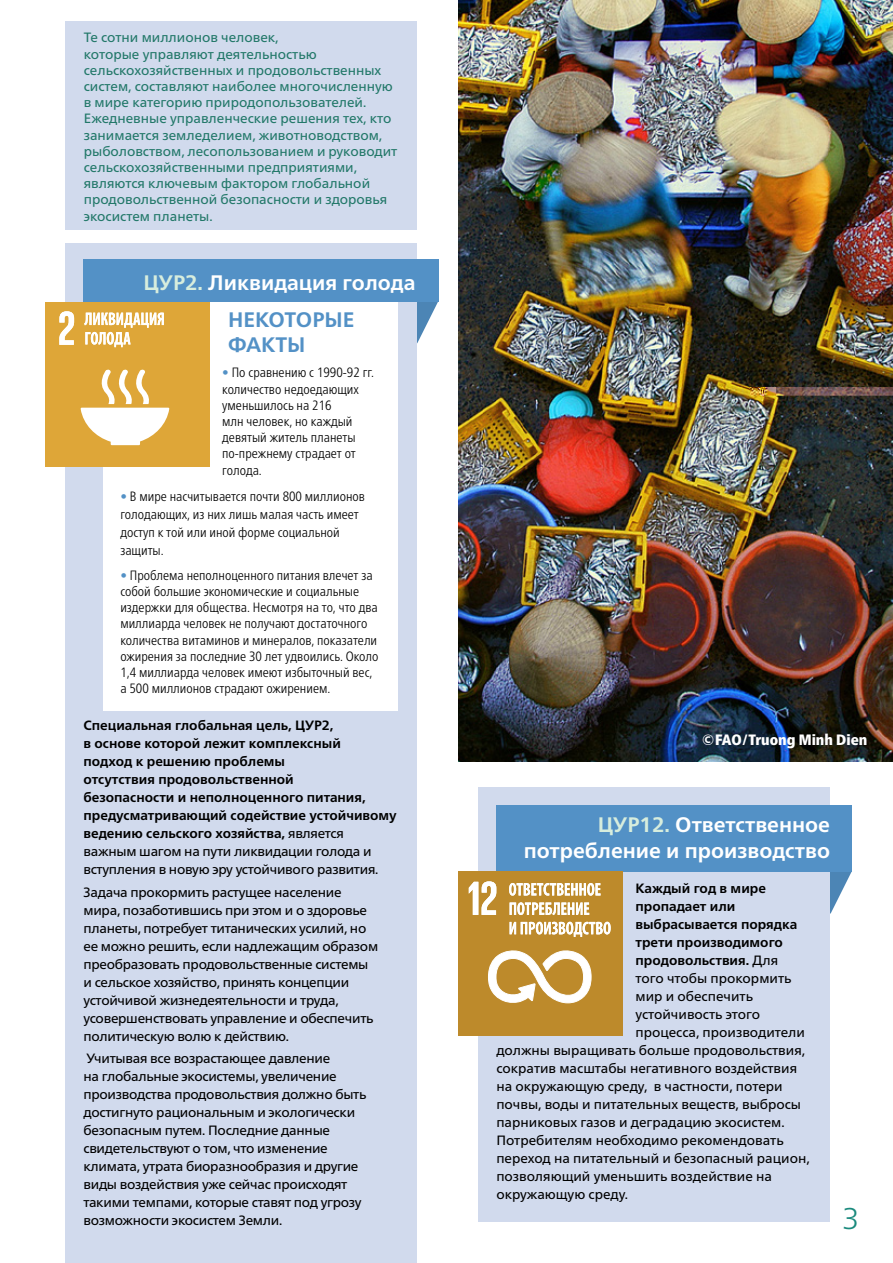
<style>
.page{position:relative;width:893px;height:1263px;background:#fff}
.page>*{position:absolute;margin:0;border:0;box-sizing:border-box;transform-origin:0 0}
.t1{font:300 30px "Frutiger Neue LTCYR";color:#1a8a7d}
.t2{font:700 21px/25.2px "Frutiger Neue LTCYR";color:#fff;text-align:right}
.t3{font:700 21px/25.2px "Frutiger Neue LTCYR";color:#5391c6}
.t4{font:900 condensed 15px "Frutiger Neue LTCYR";color:#fff}
.t5{font:13.5px/18px "Frutiger Neue LTCYR";letter-spacing:-.02em;color:#000}
.t6{font:300 condensed 13.5px/16.2px "Frutiger Neue LTCYR";color:#000}
.t7{font:13.5px/16.2px "Frutiger Neue LTCYR";color:#227869}
.t8{font:13.5px "Frutiger Neue LTCYR";color:#000}
.t9{font:700 13.5px/18px "Frutiger Neue LTCYR";color:#000}
.s1{color:#d7eddd}
.s2{color:#5391c6}
.s3{font-weight:400}
</style>
<div class="page">
<div style="left:478px;top:787px;width:352px;height:434px;background:#d1daed"></div>
<div style="left:497px;top:805px;width:355px;height:66px;background:#5391c6"></div>
<img style="left:458px;top:0;width:435px;height:761px">
<div style="left:65px;top:243px;width:352px;height:1020px;background:#d1daed"></div>
<div style="left:103px;top:260px;width:295px;height:450px;background:#fff"></div>
<div style="left:83px;top:259px;width:356px;height:43px;background:#5391c6"></div>
<div style="left:65px;top:21px;width:352px;height:208px;background:#d1daed"></div>
<div style="left:45px;top:302px;width:165px;height:164px;background:#dea638"></div>
<svg style="left:81px;top:369px;width:88px;height:76px"></svg>
<svg style="left:59px;top:311px;width:15px;height:34px"></svg>
<svg style="left:84px;top:302px;width:354px;height:45px"></svg>
<div style="left:458px;top:871px;width:165px;height:164px;background:#bd8a2b"></div>
<svg style="left:488px;top:950px;width:104px;height:54px"></svg>
<svg style="left:469px;top:881px;width:27px;height:34px"></svg>
<svg style="left:509px;top:871px;width:343px;height:44px"></svg>
<svg style="left:510px;top:922px;width:101px;height:15px"></svg>
<p class="t7" style="left:84px;top:30px;width:315px">Те сотни миллионов человек,<br>которые управляют деятельностью сельскохозяйственных и продовольственных систем, составляют наиболее многочисленную в мире категорию природопользователей.<br>Ежедневные управленческие решения тех, кто занимается земледелием, животноводством, рыболовством, лесопользованием и руководит сельскохозяйственными предприятиями, являются ключевым фактором глобальной продовольственной безопасности и здоровья экосистем планеты.</p>
<h2 class="t2" style="left:143px;top:270px;width:273px"><span class="s1">ЦУР2.</span> Ликвидация голода</h2>
<h2 class="t3" style="left:228px;top:307px;width:128px">НЕКОТОРЫЕ<br>ФАКТЫ</h2>
<p class="t6" style="left:222px;top:365px;width:153px"><span class="s2">•</span> По сравнению с 1990-92 гг. количество недоедающих уменьшилось на 216<br>млн человек, но каждый девятый житель планеты по-прежнему страдает от голода.</p>
<p class="t6" style="left:120px;top:487px;width:246px;line-height:18px"><span class="s2">•</span> В мире насчитывается почти 800 миллионов голодающих, из них лишь малая часть имеет доступ к той или иной форме социальной защиты.</p>
<p class="t6" style="left:120px;top:567px;width:260px"><span class="s2">•</span> Проблема неполноценного питания влечет за собой большие экономические и социальные издержки для общества. Несмотря на то, что два миллиарда человек не получают достаточного количества витаминов и минералов, показатели ожирения за последние 30 лет удвоились. Около 1,4 миллиарда человек имеют избыточный вес, а 500 миллионов страдают ожирением.</p>
<p class="t9" style="left:83px;top:717px;width:315px">Специальная глобальная цель, ЦУР2,<br>в основе которой лежит комплексный<br>подход к решению проблемы<br>отсутствия продовольственной<br>безопасности и неполноценного питания, предусматривающий содействие устойчивому ведению сельского хозяйства, <span class="s3">является важным шагом на пути ликвидации голода и вступления в новую эру устойчивого развития.</span></p>
<p class="t5" style="left:83px;top:883px;width:296px">Задача прокормить растущее население мира, позаботившись при этом и о здоровье планеты, потребует титанических усилий, но ее можно решить, если надлежащим образом преобразовать продовольственные системы и сельское хозяйство, принять концепции устойчивой жизнедеятельности и труда, усовершенствовать управление и обеспечить политическую волю к действию.</p>
<p class="t5" style="left:83px;top:1049px;width:284px">Учитывая все возрастающее давление<br>на глобальные экосистемы, увеличение производства продовольствия должно быть достигнуто рациональным и экологически безопасным путем. Последние данные свидетельствуют о том, что изменение климата, утрата биоразнообразия и другие виды воздействия уже сейчас происходят такими темпами, которые ставят под угрозу возможности экосистем Земли.</p>
<p class="t4" style="left:701px;top:731px;width:167px">©FAO/Truong Minh Dien</p>
<h2 class="t2" style="left:524px;top:812px;width:308px"><span class="s1">ЦУР12.</span> Ответственное потребление и производство</h2>
<p class="t9" style="left:635px;top:879px;width:132px">Каждый год в мире</p>
<p class="t9" style="left:635px;top:897px;width:101px">пропадает или</p>
<p class="t9" style="left:635px;top:915px;width:163px">выбрасывается порядка</p>
<p class="t9" style="left:635px;top:933px;width:149px">трети производимого</p>
<p class="t9" style="left:635px;top:951px;width:144px">продовольствия. <span class="s3">Для</span></p>
<p class="t8" style="left:635px;top:970px;width:157px">того чтобы прокормить</p>
<p class="t8" style="left:635px;top:988px;width:119px">мир и обеспечить</p>
<p class="t8" style="left:635px;top:1006px;width:126px">устойчивость этого</p>
<p class="t8" style="left:635px;top:1024px;width:171px">процесса, производители</p>
<p class="t8" style="left:496px;top:1042px;width:310px">должны выращивать больше продовольствия,</p>
<p class="t8" style="left:496px;top:1060px;width:302px">сократив масштабы негативного воздействия</p>
<p class="t8" style="left:496px;top:1078px;width:288px">на окружающую среду, в частности, потери</p>
<p class="t8" style="left:496px;top:1096px;width:306px">почвы, воды и питательных веществ, выбросы</p>
<p class="t8" style="left:496px;top:1114px;width:290px">парниковых газов и деградацию экосистем.</p>
<p class="t8" style="left:496px;top:1132px;width:289px">Потребителям необходимо рекомендовать</p>
<p class="t8" style="left:496px;top:1150px;width:315px">переход на питательный и безопасный рацион,</p>
<p class="t8" style="left:496px;top:1168px;width:277px">позволяющий уменьшить воздействие на</p>
<p class="t8" style="left:496px;top:1186px;width:133px">окружающую среду.</p>
<h1 class="t1" style="left:842px;top:1201px;width:19px">3</h1>
</div>
